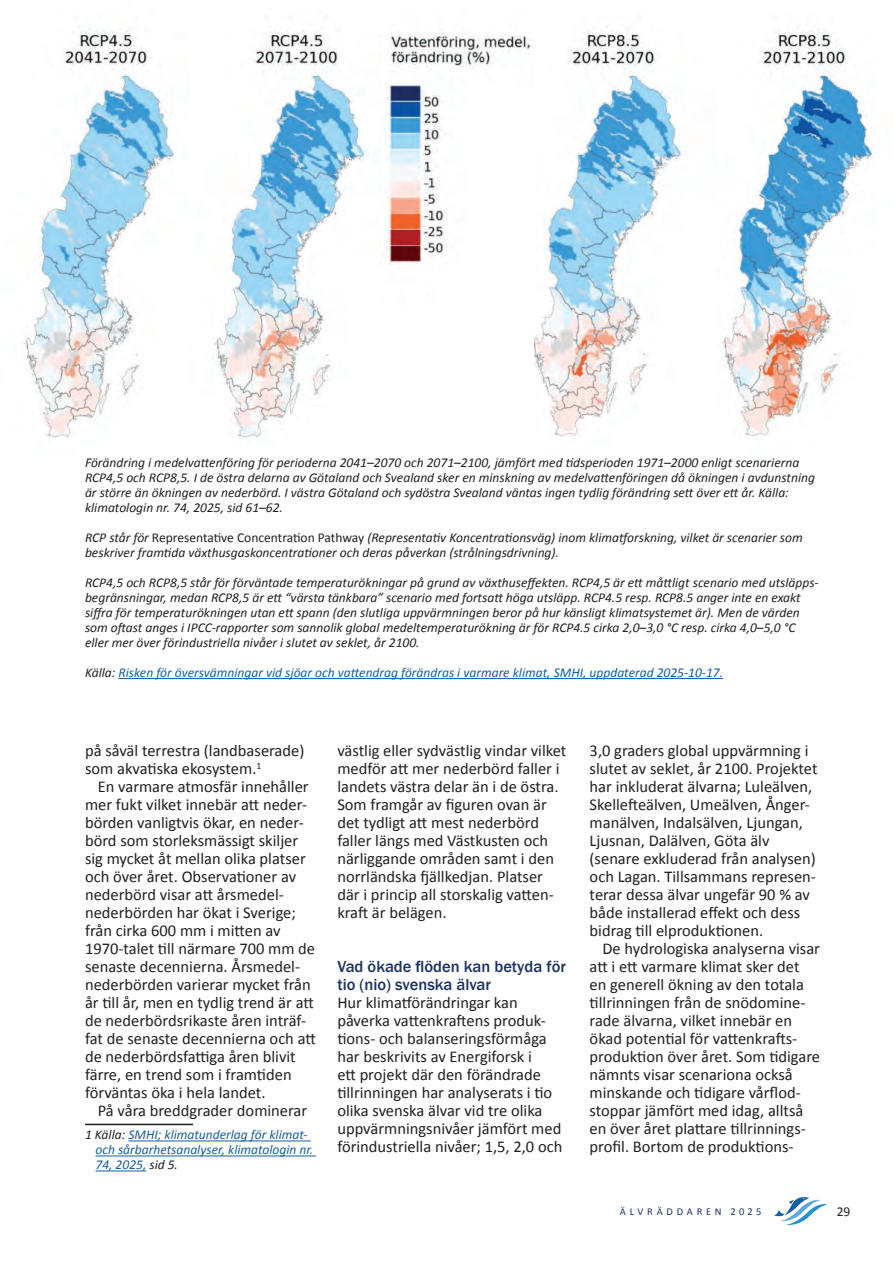
<style>
.page{position:relative;width:893px;height:1263px;background:#fff}
.page>*{position:absolute;margin:0;border:0;box-sizing:border-box;transform-origin:0 0}
.t1{font:16.5px/18px "Calibri";color:#231f20}
.t2{font:500 16.5px/18px "Franklin Gothic";color:#1d3364}
.t3{font:italic 13.5px/15px "Calibri";color:#231f20}
.t4{font:italic 13.5px/15px "Calibri";color:#175d9e}
.t5{font:13.5px "Calibri";color:#231f20}
.t6{font:10.5px "Calibri";letter-spacing:.35em;color:#1d3364}
.s1{font-style:normal}
.s2{color:#231f20}
</style>
<div class="page">
<svg style="left:774px;top:1197px;width:53px;height:29px"></svg>
<hr style="left:85px;top:1124px;width:108px;height:1px;background:#231f20">
<hr style="left:128px;top:1140px;width:183px;height:1px;background:#175d9e">
<hr style="left:96px;top:1155px;width:220px;height:1px;background:#175d9e">
<hr style="left:96px;top:1170px;width:50px;height:1px;background:#175d9e">
<img style="left:534px;top:26px;width:343px;height:411px">
<img style="left:23px;top:29px;width:509px;height:409px">
<hr style="left:118px;top:678px;width:605px;height:1px;background:#175d9e">
<p class="t3" style="left:85px;top:454px;width:731px">Förändring i medelvattenföring för perioderna 2041–2070 och 2071–2100, jämfört med tidsperioden 1971–2000 enligt scenarierna RCP4,5 och RCP8,5. I de östra delarna av Götaland och Svealand sker en minskning av medelvattenföringen då ökningen i avdunstning är större än ökningen av nederbörd. I västra Götaland och sydöstra Svealand väntas ingen tydlig förändring sett över ett år. Källa: klimatologin nr. 74, 2025, sid 61–62.</p>
<p class="t3" style="left:85px;top:529px;width:719px">RCP står för <span class="s1">Representative Concentration Pathway</span> (Representativ Koncentrationsväg) inom klimatforskning, vilket är scenarier som beskriver framtida växthusgaskoncentrationer och deras påverkan (strålningsdrivning).</p>
<p class="t3" style="left:85px;top:574px;width:735px">RCP4,5 och RCP8,5 står för förväntade temperaturökningar på grund av växthuseffekten. RCP4,5 är ett måttligt scenario med utsläpps&shy;begränsningar, medan RCP8,5 är ett “värsta tänkbara” scenario med fortsatt höga utsläpp. RCP4.5 resp. RCP8.5 anger inte en exakt siffra för temperaturökningen utan ett spann (den slutliga uppvärmningen beror på hur känsligt klimatsystemet är). Men de värden som oftast anges i IPCC-rapporter som sannolik global medeltemperaturökning är för RCP4.5 cirka 2,0–3,0 °C resp. cirka 4,0–5,0 °C eller mer över förindustriella nivåer i slutet av seklet, år 2100.</p>
<p class="t4" style="left:85px;top:664px;width:640px"><span class="s2">Källa:</span> Risken för översvämningar vid sjöar och vattendrag förändras i varmare klimat, SMHI, uppdaterad 2025-10-17.</p>
<p class="t1" style="left:85px;top:741px;width:221px">på såväl terrestra (landbaserade) som akvatiska ekosystem.<sup>1</sup></p>
<p class="t1" style="left:85px;top:777px;width:232px;text-indent:13px">En varmare atmosfär innehåller mer fukt vilket innebär att neder&shy;börden vanligtvis ökar, en neder&shy;börd som storleksmässigt skiljer sig mycket åt mellan olika platser och över året. Observationer av nederbörd visar att årsmedel&shy;nederbörden har ökat i Sverige; från cirka 600 mm i mitten av<br>1970-talet till närmare 700 mm de senaste decennierna. Årsmedel&shy;nederbörden varierar mycket från år till år, men en tydlig trend är att de nederbördsrikaste åren inträf&shy;fat de senaste decennierna och att de nederbördsfattiga åren blivit färre, en trend som i framtiden förväntas öka i hela landet.</p>
<p class="t1" style="left:98px;top:1101px;width:211px">På våra breddgrader dominerar</p>
<p class="t4" style="left:96px;top:1127px;width:219px;text-indent:-10px"><span class="s2">1 Källa:</span> SMHI; klimatunderlag för klimat&shy;och sårbarhetsanalyser, klimatologin nr.<br>74, 2025, <span class="s2">sid 5.</span></p>
<p class="t1" style="left:337px;top:741px;width:231px">västlig eller sydvästlig vindar vilket medför att mer nederbörd faller i landets västra delar än i de östra.<br>Som framgår av figuren ovan är det tydligt att mest nederbörd faller längs med Västkusten och närliggande områden samt i den norrländska fjällkedjan. Platser där i princip all storskalig vatten&shy;kraft är belägen.</p>
<p class="t2" style="left:337px;top:958px;width:230px">Vad ökade flöden kan betyda för tio (nio) svenska älvar</p>
<p class="t1" style="left:337px;top:993px;width:227px">Hur klimatförändringar kan påverka vattenkraftens produk&shy;tions- och balanseringsförmåga har beskrivits av Energiforsk i<br>ett projekt där den förändrade tillrinningen har analyserats i tio olika svenska älvar vid tre olika uppvärmningsnivåer jämfört med förindustriella nivåer; 1,5, 2,0 och</p>
<p class="t1" style="left:590px;top:741px;width:229px">3,0 graders global uppvärmning i slutet av seklet, år 2100. Projektet har inkluderat älvarna; Luleälven, Skellefteälven, Umeälven, Ånger&shy;manälven, Indalsälven, Ljungan, Ljusnan, Dalälven, Göta älv (senare exkluderad från analysen) och Lagan. Tillsammans represen&shy;terar dessa älvar ungefär 90 % av både installerad effekt och dess bidrag till elproduktionen.</p>
<p class="t1" style="left:590px;top:939px;width:232px;text-indent:13px">De hydrologiska analyserna visar att i ett varmare klimat sker det en generell ökning av den totala tillrinningen från de snödomine&shy;rade älvarna, vilket innebär en ökad potential för vattenkrafts&shy;produktion över året. Som tidigare nämnts visar scenariona också minskande och tidigare vårflod&shy;stoppar jämfört med idag, alltså en över året plattare tillrinnings&shy;profil. Bortom de produktions-</p>
<p class="t6" style="left:620px;top:1204px;width:143px">ÄLVRÄDDAREN 2025</p>
<p class="t5" style="left:837px;top:1202px;width:15px">29</p>
</div>
